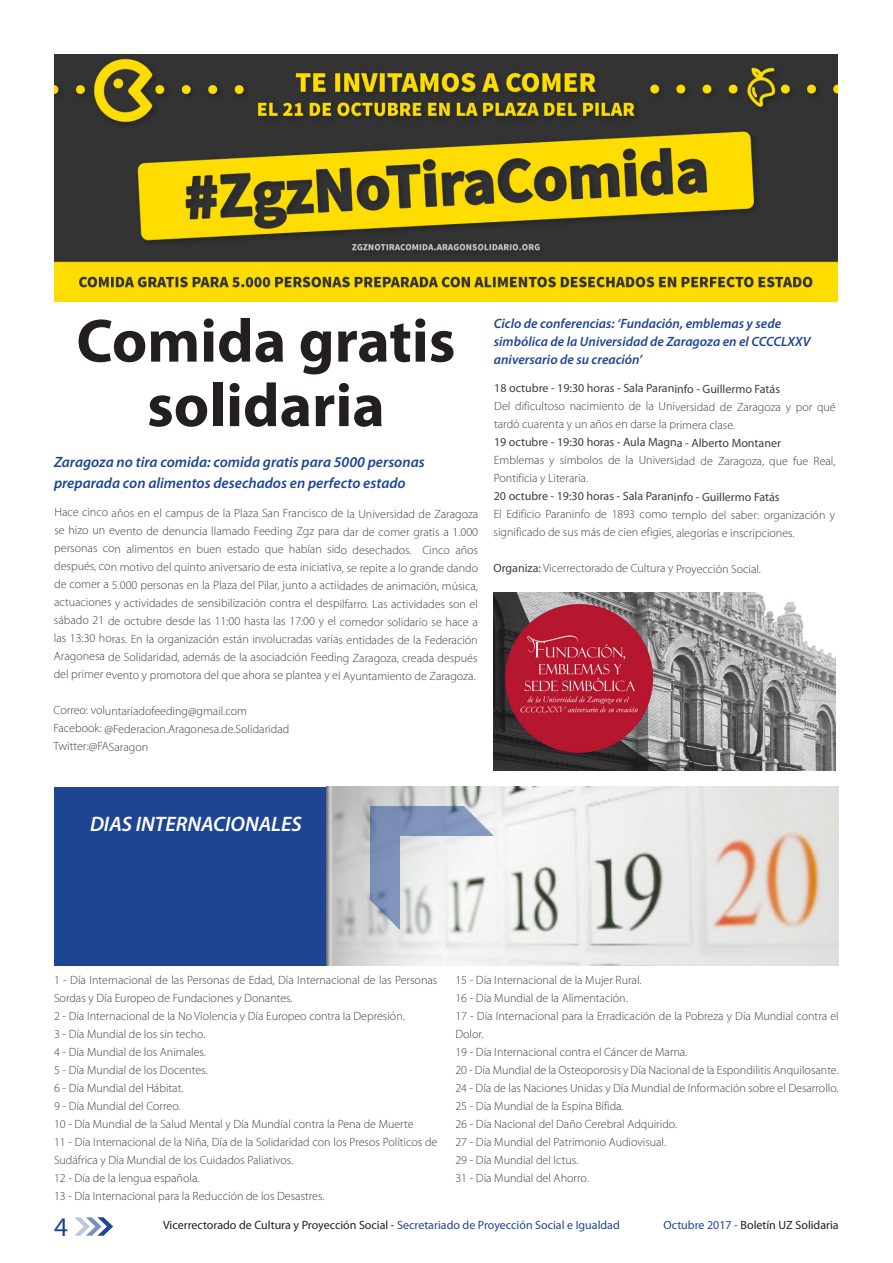
<style>
.page{position:relative;width:893px;height:1263px;background:#fff}
.page>*{position:absolute;margin:0;border:0;box-sizing:border-box;transform-origin:0 0}
._02_Article_Title{font:700 61.5px/64.5px "Myriad Pro";color:#231f20;text-align:center}
.t1{font:27px "Myriad Pro";color:#1e4594}
._05a_body_text_Intro{font:italic 600 21px "Myriad Pro";color:#fff}
._05a_body_text_Intro-2{font:italic 600 15px/21px "Myriad Pro";color:#1e4594}
._05a_body_text_Intro-3{font:italic 600 13.5px/18px "Myriad Pro";color:#1e4594}
._05_body_text{font:300 12px/18px "Myriad Pro";color:#3e3e3f}
._05_body_text-2{font:12px "Myriad Pro";letter-spacing:-.005em;color:#3e3e3f}
.t2{font:12px "Myriad Pro";color:#231f20}
.s1{font-weight:400}
.s2{color:#1e4594}
</style>
<div class="page">
<svg style="left:74px;top:1217px;width:39px;height:19px"></svg>
<img style="left:54px;top:54px;width:784px;height:248px">
<div style="left:54px;top:787px;width:785px;height:178px;background:#1e4594"></div>
<img style="left:326px;top:787px;width:513px;height:178px">
<svg style="left:370px;top:806px;width:124px;height:124px;background:#bfc7d5"></svg>
<img style="left:494px;top:592px;width:341px;height:179px">
<p class="_02_Article_Title" style="left:76px;top:307px;width:380px">Comida gratis solidaria</p>
<p class="_05a_body_text_Intro-2" style="left:54px;top:451px;width:372px">Zaragoza no tira comida: comida gratis para 5000 personas preparada con alimentos desechados en perfecto estado</p>
<p class="_05_body_text" style="left:54px;top:504px;width:426px;text-align:justify">Hace cinco años en el campus de la Plaza San Francisco de la Universidad de Zaragoza se hizo un evento de denuncia llamado Feeding Zgz para dar de comer gratis a 1.000 personas con alimentos en buen estado que habían sido desechados. Cinco años después, con motivo del quinto aniversario de esta iniciativa, se repite a lo grande dando de comer a 5.000 personas en la Plaza del Pilar, junto a actiidades de animación, música, actuaciones y actividades de sensibilización contra el despilfarro. Las actividades son el sábado 21 de octubre desde las 11:00 hasta las 17:00 y el comedor solidario se hace a las 13:30 horas. En la organización están involucradas varias entidades de la Federación Aragonesa de Solidaridad, además de la asociadción Feeding Zaragoza, creada después del primer evento y promotora del que ahora se plantea y el Ayuntamiento de Zaragoza.</p>
<p class="_05_body_text" style="left:54px;top:701px;width:195px">Correo: voluntariadofeeding@gmail.com</p>
<p class="_05_body_text" style="left:54px;top:720px;width:237px">Facebook: @Federacion.Aragonesa.de.Solidaridad</p>
<p class="_05_body_text" style="left:53px;top:737px;width:96px">Twitter:@FASaragon</p>
<p class="_05a_body_text_Intro-3" style="left:494px;top:314px;width:318px">Ciclo de conferencias: ‘Fundación, emblemas y sede simbólica de la Universidad de Zaragoza en el CCCCLXXV aniversario de su creación’</p>
<p class="_05_body_text-2" style="left:494px;top:381px;width:287px">18 octubre - 19:30 horas - Sala Paraninfo - Guillermo Fatás</p>
<p class="_05_body_text" style="left:494px;top:397px;width:343px">Del dificultoso nacimiento de la Universidad de Zaragoza y por qué tardó cuarenta y un años en darse la primera clase.</p>
<p class="_05_body_text-2" style="left:494px;top:435px;width:288px">19 octubre - 19:30 horas - Aula Magna - Alberto Montaner</p>
<p class="_05_body_text" style="left:494px;top:452px;width:343px;line-height:17.4px">Emblemas y símbolos de la Universidad de Zaragoza, que fue Real,<br>Pontificia y Literaria.</p>
<p class="_05_body_text-2" style="left:494px;top:489px;width:287px">20 octubre - 19:30 horas - Sala Paraninfo - Guillermo Fatás</p>
<p class="_05_body_text" style="left:494px;top:505px;width:343px">El Edificio Paraninfo de 1893 como templo del saber: organización y significado de sus más de cien efigies, alegorías e inscripciones.</p>
<p class="_05_body_text" style="left:493px;top:559px;width:269px"><span class="s1">Organiza:</span> Vicerrectorado de Cultura y Proyección Social.</p>
<p class="_05a_body_text_Intro" style="left:90px;top:810px;width:213px">DIAS INTERNACIONALES</p>
<p class="_05_body_text" style="left:54px;top:971px;width:385px">1 - Día Internacional de las Personas de Edad, Día Internacional de las Personas<br>Sordas y Día Europeo de Fundaciones y Donantes.</p>
<p class="_05_body_text" style="left:54px;top:1007px;width:352px">2 - Día Internacional de la No Violencia y Día Europeo contra la Depresión.</p>
<p class="_05_body_text" style="left:54px;top:1025px;width:153px">3 - Día Mundial de los sin techo.<br>4 - Día Mundial de los Animales.</p>
<p class="_05_body_text" style="left:54px;top:1061px;width:155px">5 - Día Mundial de los Docentes.<br>6 - Día Mundial del Hábitat.</p>
<p class="_05_body_text" style="left:54px;top:1097px;width:128px">9 - Día Mundial del Correo.</p>
<p class="_05_body_text" style="left:54px;top:1115px;width:361px">10 - Día Mundial de la Salud Mental y Día Mundial contra la Pena de Muerte</p>
<p class="_05_body_text" style="left:54px;top:1133px;width:385px">11 - Día Internacional de la Niña, Día de la Solidaridad con los Presos Políticos de<br>Sudáfrica y Día Mundial de los Cuidados Paliativos.</p>
<p class="_05_body_text" style="left:54px;top:1169px;width:147px">12 - Día de la lengua española.</p>
<p class="_05_body_text" style="left:54px;top:1187px;width:272px">13 - Día Internacional para la Reducción de los Desastres.</p>
<p class="_05_body_text" style="left:455px;top:971px;width:188px">15 - Día Internacional de la Mujer Rural.</p>
<p class="_05_body_text" style="left:455px;top:989px;width:174px">16 - Día Mundial de la Alimentación.</p>
<p class="_05_body_text" style="left:455px;top:1007px;width:385px">17 - Día Internacional para la Erradicación de la Pobreza y Día Mundial contra el<br>Dolor.</p>
<p class="_05_body_text" style="left:455px;top:1043px;width:234px">19 - Día Internacional contra el Cáncer de Mama.</p>
<p class="_05_body_text" style="left:455px;top:1061px;width:385px">20 - Día Mundial de la Osteoporosis y Día Nacional de la Espondilitis Anquilosante.</p>
<p class="_05_body_text" style="left:455px;top:1079px;width:385px">24 - Día de las Naciones Unidas y Día Mundial de Información sobre el Desarrollo.</p>
<p class="_05_body_text" style="left:455px;top:1097px;width:223px">25 - Día Mundial de la Espina Bífida.<br>26 - Día Nacional del Daño Cerebral Adquirido.</p>
<p class="_05_body_text" style="left:455px;top:1133px;width:212px">27 - Día Mundial del Patrimonio Audiovisual.</p>
<p class="_05_body_text" style="left:455px;top:1151px;width:124px">29 - Día Mundial del Ictus.</p>
<p class="_05_body_text" style="left:455px;top:1169px;width:135px">31 - Día Mundial del Ahorro.</p>
<h2 class="t1" style="left:54px;top:1210px;width:15px">4</h2>
<p class="t2" style="left:163px;top:1218px;width:458px">Vicerrectorado de Cultura y Proyección Social - <span class="s2">Secretariado de Proyección Social e Igualdad</span></p>
<p class="t2" style="left:663px;top:1218px;width:177px"><span class="s2">Octubre 2017 -</span> Boletín UZ Solidaria</p>
</div>
